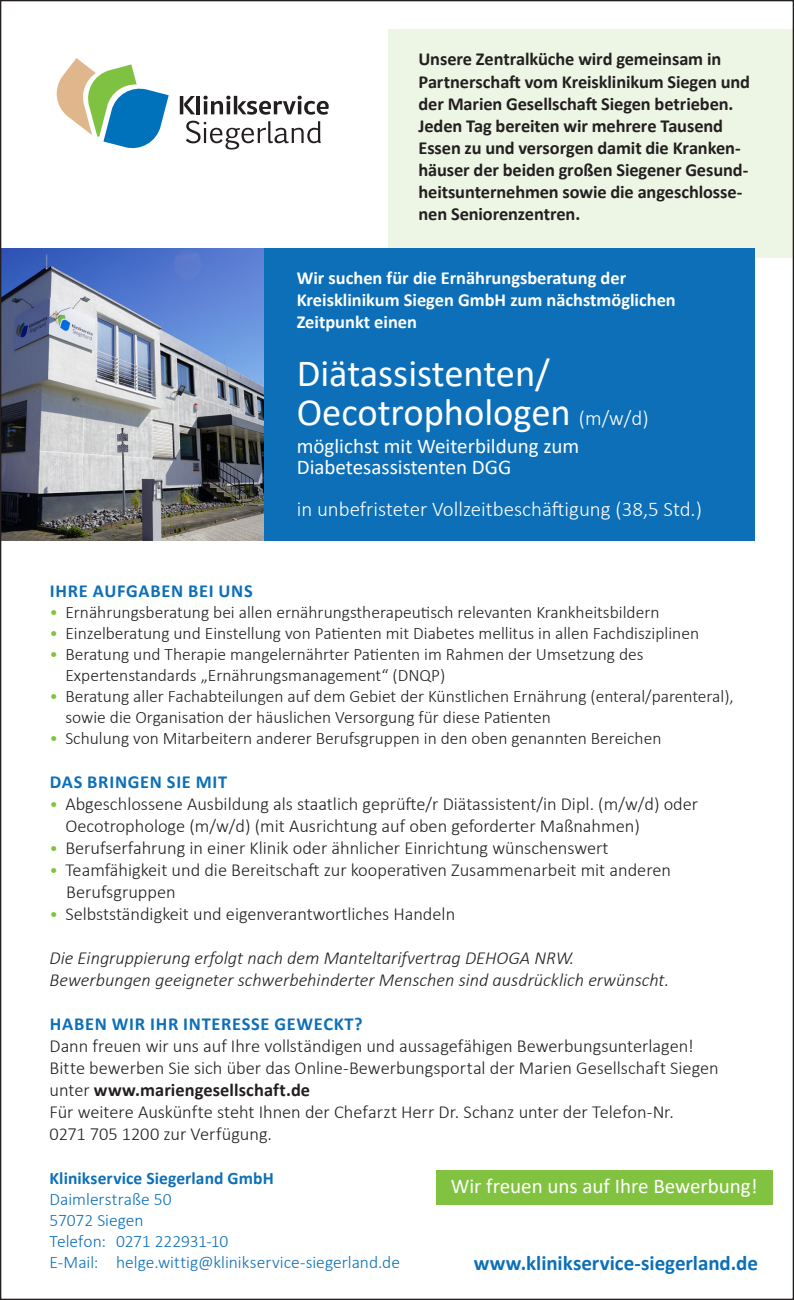
<style>
.page{position:relative;width:794px;height:1300px;background:#fff}
.page>*{position:absolute;margin:0;border:0;box-sizing:border-box;transform-origin:0 0}
.t1{font:38.5px/38.5px "Calibri";color:#fff}
.t2{font:21px/21px "Calibri";color:#fff}
.t3{font:300 21px "Calibri";color:#fff}
.t4{font:700 21px "Calibri";color:#0c6fb8}
.t5{font:300 18.38px/22.1px "Calibri";color:#231f20}
.t6{font:700 18.38px/22.1px "Calibri";letter-spacing:-.005em;color:#231f20}
.t7{font:italic 300 18.38px/22.1px "Calibri";color:#231f20}
.t8{font:700 18.38px/22.1px "Calibri";color:#fff}
.t9{font:700 18.38px "Calibri";letter-spacing:.04em;color:#0c6fb8}
.t10{font:300 17.5px/21px "Calibri";color:#231f20}
.t11{font:300 17.5px/21px "Calibri";color:#0c6fb8}
.t12{font:700 17.5px "Calibri";letter-spacing:.005em;color:#0c6fb8}
.s1{font-weight:300;font-size:21px}
.s2{color:#81c340}
.s3{font-size:17.5px;color:#81c340}
.s4{font-weight:700}
</style>
<div class="page">
<div style="left:388px;top:30px;width:406px;height:228px;background:#edf5e4"></div>
<div style="left:0;top:248px;width:754px;height:293px;background:#0c6fb8"></div>
<img style="left:2px;top:248px;width:261px;height:293px">
<svg style="left:56px;top:58px;width:113px;height:91px"></svg>
<svg style="left:186px;top:121px;width:135px;height:28px"></svg>
<svg style="left:180px;top:96px;width:15px;height:18px"></svg>
<hr style="left:197px;top:96px;width:3px;height:18px;background:#231f20">
<svg style="left:203px;top:96px;width:126px;height:19px"></svg>
<div style="left:436px;top:1170px;width:336px;height:35px;background:#81c340"></div>
<p class="t6" style="left:418px;top:48px;width:333px">Unsere Zentralküche wird gemeinsam in Partnerschaft vom Kreisklinikum Siegen und der Marien Gesellschaft Siegen betrieben.<br>Jeden Tag bereiten wir mehrere Tausend Essen zu und versorgen damit die Kranken&shy;häuser der beiden großen Siegener Gesund&shy;heitsunternehmen sowie die angeschlosse&shy;nen Seniorenzentren.</p>
<p class="t8" style="left:297px;top:267px;width:380px">Wir suchen für die Ernährungsberatung der<br>Kreisklinikum Siegen GmbH zum nächstmöglichen<br>Zeitpunkt einen</p>
<h1 class="t1" style="left:297px;top:353px;width:353px">Diätassistenten/<br>Oecotrophologen <span class="s1">(m/w/d)</span></h1>
<p class="t2" style="left:297px;top:435px;width:284px">möglichst mit Weiterbildung zum<br>Diabetesassistenten DGG</p>
<p class="t3" style="left:297px;top:496px;width:407px">in unbefristeter Vollzeitbeschäftigung (38,5 Std.)</p>
<p class="t9" style="left:50px;top:578px;width:204px">IHRE AUFGABEN BEI UNS</p>
<p class="t10" style="left:50px;top:601px;width:611px"><span class="s2">•</span> Ernährungsberatung bei allen ernährungstherapeutisch relevanten Krankheitsbildern</p>
<p class="t10" style="left:50px;top:622px;width:651px"><span class="s2">•</span> Einzelberatung und Einstellung von Patienten mit Diabetes mellitus in allen Fachdisziplinen</p>
<p class="t10" style="left:65px;top:643px;width:580px;text-indent:-16px"><span class="s2">•</span> Beratung und Therapie mangelernährter Patienten im Rahmen der Umsetzung des<br>Expertenstandards „Ernährungsmanagement“ (DNQP)</p>
<p class="t10" style="left:65px;top:685px;width:670px;text-indent:-16px"><span class="s2">•</span> Beratung aller Fachabteilungen auf dem Gebiet der Künstlichen Ernährung (enteral/parenteral), sowie die Organisation der häuslichen Versorgung für diese Patienten</p>
<p class="t10" style="left:50px;top:727px;width:613px"><span class="s2">•</span> Schulung von Mitarbeitern anderer Berufsgruppen in den oben genannten Bereichen</p>
<p class="t9" style="left:50px;top:769px;width:179px">DAS BRINGEN SIE MIT</p>
<p class="t5" style="left:65px;top:793px;width:634px;text-indent:-16px"><span class="s3">•</span> Abgeschlossene Ausbildung als staatlich geprüfte/r Diätassistent/in Dipl. (m/w/d) oder<br>Oecotrophologe (m/w/d) (mit Ausrichtung auf oben geforderter Maßnahmen)</p>
<p class="t5" style="left:50px;top:837px;width:560px"><span class="s3">•</span> Berufserfahrung in einer Klinik oder ähnlicher Einrichtung wünschenswert</p>
<p class="t5" style="left:66px;top:859px;width:606px;text-indent:-17px"><span class="s3">•</span> Teamfähigkeit und die Bereitschaft zur kooperativen Zusammenarbeit mit anderen<br>Berufsgruppen</p>
<p class="t5" style="left:50px;top:903px;width:407px"><span class="s3">•</span> Selbstständigkeit und eigenverantwortliches Handeln</p>
<p class="t7" style="left:50px;top:947px;width:621px">Die Eingruppierung erfolgt nach dem Manteltarifvertrag DEHOGA NRW.<br>Bewerbungen geeigneter schwerbehinderter Menschen sind ausdrücklich erwünscht.</p>
<p class="t9" style="left:50px;top:1010px;width:314px">HABEN WIR IHR INTERESSE GEWECKT?</p>
<p class="t5" style="left:50px;top:1034px;width:670px">Dann freuen wir uns auf Ihre vollständigen und aussagefähigen Bewerbungsunterlagen!<br>Bitte bewerben Sie sich über das Online-Bewerbungsportal der Marien Gesellschaft Siegen unter <span class="s4">www.mariengesellschaft.de<br></span>Für weitere Auskünfte steht Ihnen der Chefarzt Herr Dr. Schanz unter der Telefon-Nr.<br>0271 705 1200 zur Verfügung.</p>
<p class="t12" style="left:50px;top:1165px;width:226px">Klinikservice Siegerland GmbH</p>
<p class="t11" style="left:50px;top:1188px;width:352px">Daimlerstraße 50<br>57072 Siegen<br>Telefon: 0271 222931-10<br>E-Mail: helge.wittig@klinikservice-siegerland.de</p>
<p class="t2" style="left:451px;top:1175px;width:308px">Wir freuen uns auf Ihre Bewerbung!</p>
<p class="t4" style="left:474px;top:1248px;width:286px">www.klinikservice-siegerland.de</p>
</div>
